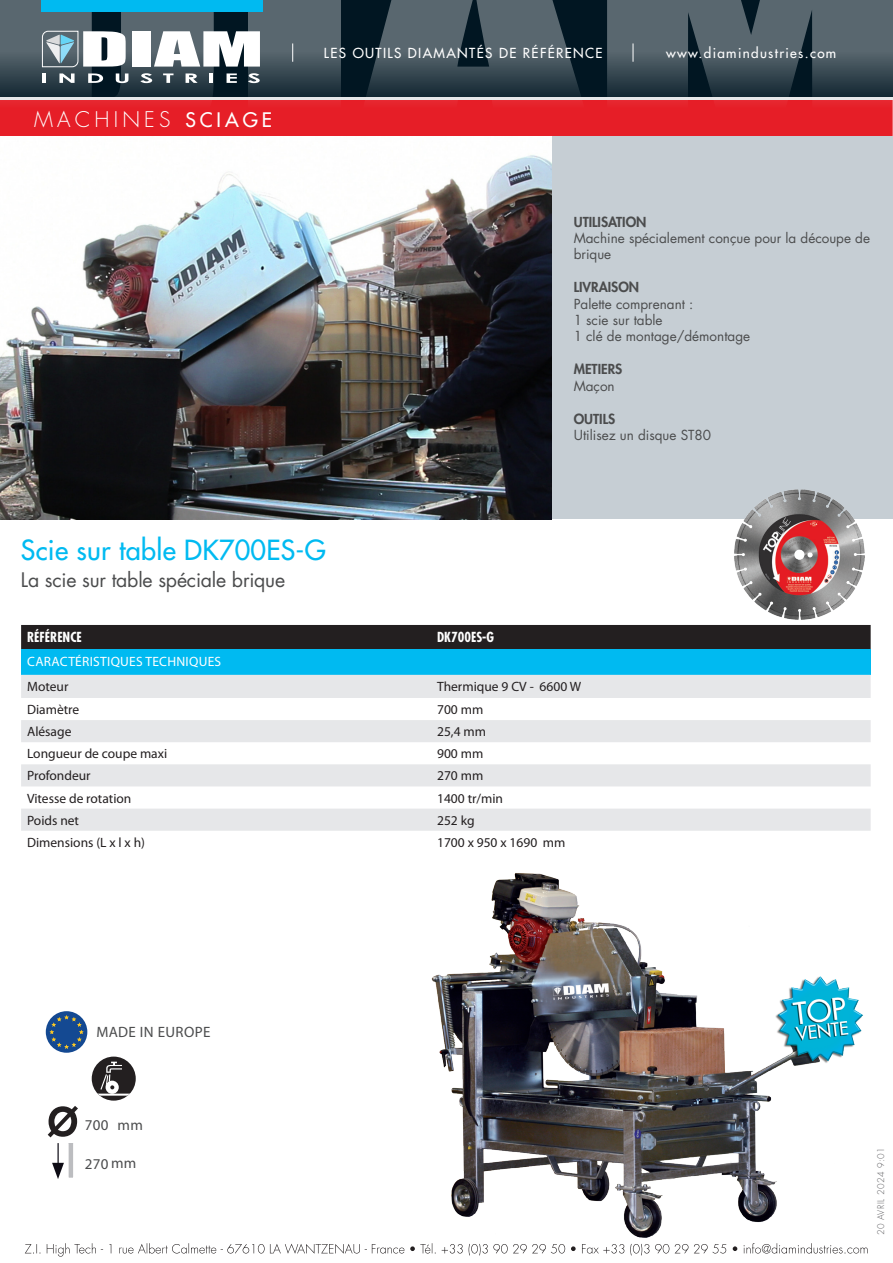
<style>
.page{position:relative;width:893px;height:1263px;background:#fff}
.page>*{position:absolute;margin:0;border:0;box-sizing:border-box;transform-origin:0 0}
.Titre_produit{font:500 27px "Futura Std";letter-spacing:.01em;color:#00baf1}
.Titre_gamme{font:300 21px "Futura Std";letter-spacing:.2em;color:#fff}
.Accroche{font:19.5px "Futura Std";letter-spacing:-.01em;color:#4b4c4d}
.Caractéristique{font:15px "Myriad Pro";letter-spacing:.025em;color:#4b4c4d}
.Contenu_tableau{font:13.5px "Myriad Pro";color:#231f20}
.Texte_gris_contenu_Fd_Gris{font:13.5px/16.2px "Futura Std";color:#4b4c4d}
.t1{font:500 13.5px "Futura Std";letter-spacing:.1em;color:#fff}
.Texte_BOLD_MAJ_gris_basique{font:800 13.5px "Futura Std";color:#4b4c4d}
.Accroche_tableau{font:13.5px "Myriad Pro";letter-spacing:.02em;color:#fff}
.Titre_tableau{font:700 condensed 13.5px "Futura Std";color:#fff}
.t2{font:300 9px "Futura Std";letter-spacing:.05em;color:#606063}
.s1{font-weight:500;font-size:19.5px}
</style>
<div class="page">
<svg style="left:21px;top:625px;width:850px;height:25px;background:#185062"></svg>
<div style="left:21px;top:650px;width:850px;height:25px;background:#00baf1"></div>
<svg style="left:21px;top:675px;width:850px;height:156px;fill:#e6e7e9"></svg>
<div style="left:23px;top:627px;width:406px;height:22px;background:#231f20"></div>
<div style="left:433px;top:627px;width:436px;height:22px;background:#231f20"></div>
<img style="left:0;top:155px;width:552px;height:364px">
<div style="left:552px;top:136px;width:341px;height:383px;background:#c6ced4"></div>
<svg style="left:48px;top:1106px;width:30px;height:31px"></svg>
<div style="left:92px;top:1056px;width:44px;height:44px;background:#231f20;border-radius:50%"></div>
<svg style="left:97px;top:1062px;width:33px;height:34px"></svg>
<div style="left:68px;top:1143px;width:6px;height:35px;background:#bcbdc0"></div>
<div style="left:68px;top:1143px;width:6px;height:35px;border:1px solid #fff"></div>
<hr style="left:57px;top:1143px;width:2px;height:25px;background:#0e0c15">
<svg style="left:52px;top:1163px;width:12px;height:16px"></svg>
<div style="left:46px;top:1011px;width:41px;height:42px;background:#144992;border-radius:50%"></div>
<svg style="left:50px;top:1015px;width:34px;height:34px"></svg>
<img style="left:734px;top:489px;width:131px;height:131px">
<img style="left:431px;top:873px;width:376px;height:365px">
<img style="left:772px;top:972px;width:91px;height:92px">
<svg style="left:25px;top:1243px;width:843px;height:13px"></svg>
<svg style="left:0;top:0;width:893px;height:136px;background:#734750"></svg>
<div style="left:41px;top:0;width:222px;height:12px;background:#00baf1"></div>
<hr style="left:0;top:97px;width:893px;height:3px;background:#e6e7e9">
<p class="Titre_gamme" style="left:34px;top:107px;width:239px">MACHINES <span class="s1">SCIAGE</span></p>
<p class="t1" style="left:324px;top:45px;width:280px">LES OUTILS DIAMANTÉS DE RÉFÉRENCE</p>
<p class="t1" style="left:666px;top:45px;width:172px">www.diamindustries.com</p>
<p class="Texte_BOLD_MAJ_gris_basique" style="left:574px;top:213px;width:74px">UTILISATION</p>
<p class="Texte_gris_contenu_Fd_Gris" style="left:574px;top:230px;width:298px">Machine spécialement conçue pour la découpe de brique</p>
<p class="Texte_BOLD_MAJ_gris_basique" style="left:574px;top:279px;width:67px">LIVRAISON</p>
<p class="Texte_gris_contenu_Fd_Gris" style="left:574px;top:296px;width:178px">Palette comprenant :<br>1 scie sur table<br>1 clé de montage/démontage</p>
<p class="Texte_BOLD_MAJ_gris_basique" style="left:574px;top:361px;width:50px">METIERS</p>
<p class="Texte_gris_contenu_Fd_Gris" style="left:574px;top:378px;width:43px">Maçon</p>
<p class="Texte_BOLD_MAJ_gris_basique" style="left:574px;top:410px;width:43px">OUTILS</p>
<p class="Texte_gris_contenu_Fd_Gris" style="left:574px;top:427px;width:139px">Utilisez un disque ST80</p>
<p class="Titre_produit" style="left:21px;top:533px;width:306px">Scie sur table DK700ES-G</p>
<p class="Accroche" style="left:21px;top:567px;width:266px">La scie sur table spéciale brique</p>
<p class="Titre_tableau" style="left:27px;top:629px;width:56px">RÉFÉRENCE</p>
<p class="Titre_tableau" style="left:437px;top:629px;width:59px">DK700ES-G</p>
<p class="Accroche_tableau" style="left:27px;top:653px;width:195px">CARACTÉRISTIQUES TECHNIQUES</p>
<p class="Contenu_tableau" style="left:27px;top:678px;width:43px">Moteur</p>
<p class="Contenu_tableau" style="left:437px;top:678px;width:145px">Thermique 9 CV - 6600 W</p>
<p class="Contenu_tableau" style="left:27px;top:701px;width:54px">Diamètre</p>
<p class="Contenu_tableau" style="left:437px;top:701px;width:48px">700 mm</p>
<p class="Contenu_tableau" style="left:27px;top:723px;width:46px">Alésage</p>
<p class="Contenu_tableau" style="left:437px;top:723px;width:50px">25,4 mm</p>
<p class="Contenu_tableau" style="left:27px;top:745px;width:142px">Longueur de coupe maxi</p>
<p class="Contenu_tableau" style="left:437px;top:745px;width:48px">900 mm</p>
<p class="Contenu_tableau" style="left:27px;top:768px;width:65px">Profondeur</p>
<p class="Contenu_tableau" style="left:437px;top:768px;width:48px">270 mm</p>
<p class="Contenu_tableau" style="left:27px;top:790px;width:106px">Vitesse de rotation</p>
<p class="Contenu_tableau" style="left:437px;top:790px;width:67px">1400 tr/min</p>
<p class="Contenu_tableau" style="left:27px;top:812px;width:53px">Poids net</p>
<p class="Contenu_tableau" style="left:437px;top:812px;width:39px">252 kg</p>
<p class="Contenu_tableau" style="left:27px;top:834px;width:119px">Dimensions (L x l x h)</p>
<p class="Contenu_tableau" style="left:437px;top:834px;width:130px">1700 x 950 x 1690 mm</p>
<p class="Caractéristique" style="left:96px;top:1022px;width:116px">MADE IN EUROPE</p>
<p class="Caractéristique" style="left:85px;top:1115px;width:25px">700</p>
<p class="Caractéristique" style="left:85px;top:1155px;width:53px">270mm</p>
<p class="Caractéristique" style="left:117px;top:1116px;width:27px">mm</p>
<p class="t2" style="left:875px;top:1235px;width:90px;rotate:-90deg">20 avri l 2024 9:01</p>
</div>
